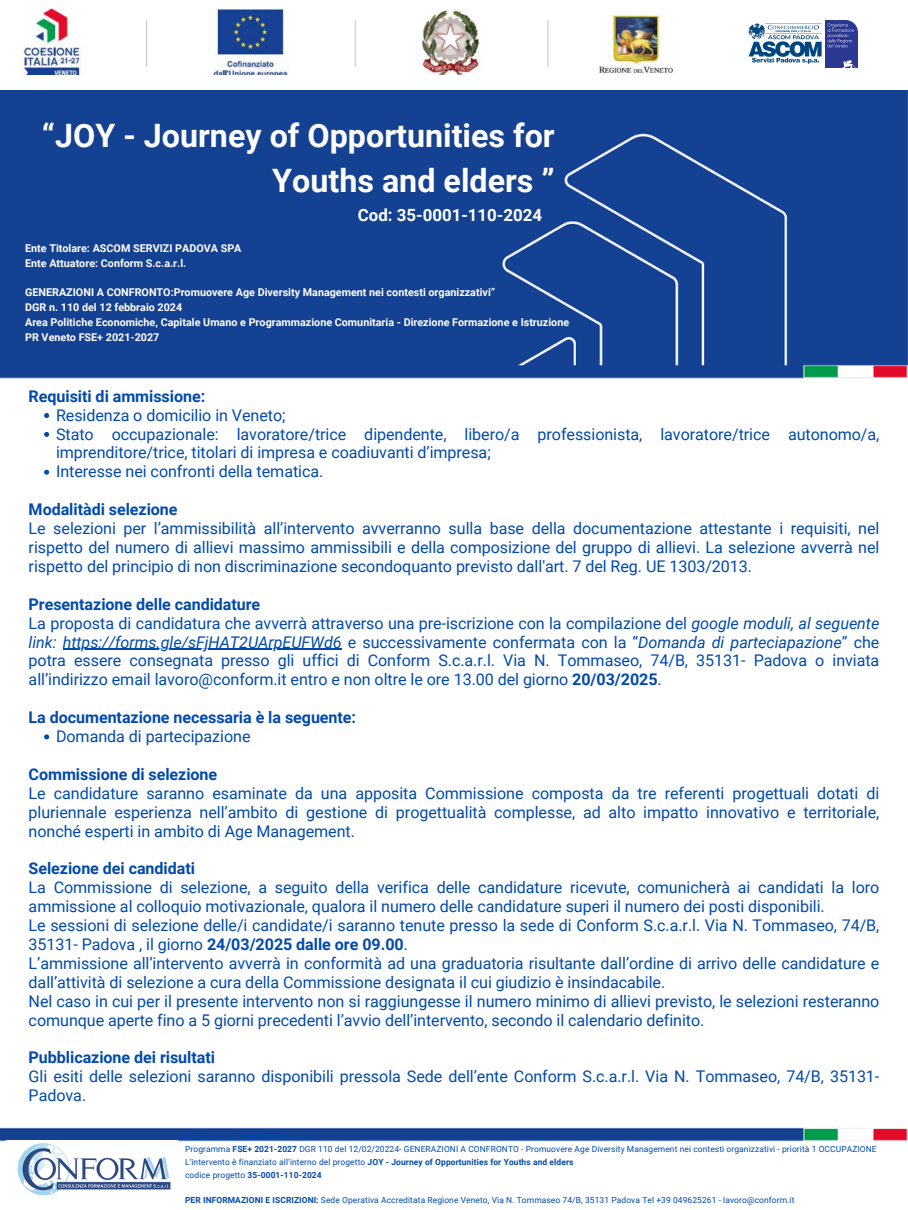
<style>
.page{position:relative;width:908px;height:1210px;background:#fff}
.page>*{position:absolute;margin:0;border:0;box-sizing:border-box;transform-origin:0 0}
.t1{font:700 32.23px/44.9px "Roboto";color:#fff;text-align:right}
.t2{font:700 16.84px "Roboto";color:#fff}
.t3{font:16.1px/18.9px "Roboto";letter-spacing:-.005em;color:#004aad}
.t4{font:700 16.1px/18.9px "Roboto";letter-spacing:-.005em;color:#004aad}
.t5{font:700 10.74px/15px "Roboto";color:#fff}
.t6{font:8.44px "Roboto";letter-spacing:.01em;color:#004aad}
.t7{font:700 8.44px "Roboto";letter-spacing:.01em;color:#004aad}
.s1{font-weight:700}
.s2{font-style:italic}
.s3{font-weight:400}
</style>
<div class="page">
<img style="left:0;top:91px;width:907px;height:1051px">
<div style="left:638px;top:469px;width:203px;height:59px;background:#fff"></div>
<img style="left:19px;top:9px;width:655px;height:65px">
<img style="left:6px;top:1140px;width:171px;height:56px">
<img style="left:748px;top:23px;width:74px;height:41px">
<img style="left:825px;top:20px;width:32px;height:48px">
<svg style="left:44px;top:413px;width:5px;height:5px"></svg>
<svg style="left:44px;top:432px;width:5px;height:5px"></svg>
<svg style="left:44px;top:470px;width:5px;height:5px"></svg>
<hr style="left:63px;top:648px;width:278px;height:2px;background:#004aad">
<svg style="left:44px;top:734px;width:5px;height:5px"></svg>
<h3 class="t1" style="left:42px;top:114px;width:514px">“JOY - Journey of Opportunities for<br>Youths and elders ”</h3>
<h3 class="t2" style="left:358px;top:205px;width:186px">Cod: 35-0001-110-2024</h3>
<h3 class="t5" style="left:25px;top:240px;width:218px">Ente Titolare: ASCOM SERVIZI PADOVA SPA<br>Ente Attuatore: Conform S.c.a.r.l.</h3>
<h3 class="t5" style="left:25px;top:285px;width:545px">GENERAZIONI A CONFRONTO:Promuovere Age Diversity Management nei contesti organizzativi”<br>DGR n. 110 del 12 febbraio 2024<br>Area Politiche Economiche, Capitale Umano e Programmazione Comunitaria - Direzione Formazione e Istruzione PR Veneto FSE+ 2021-2027</h3>
<h4 class="t4" style="left:29px;top:387px;width:178px">Requisiti di ammissione:</h4>
<h4 class="t3" style="left:56px;top:406px;width:231px">Residenza o domicilio in Veneto;</h4>
<h2 class="t3" style="left:56px;top:424px;width:824px">Stato occupazionale: lavoratore/trice dipendente, libero/a professionista, lavoratore/trice autonomo/a, imprenditore/trice, titolari di impresa e coadiuvanti d’impresa;</h2>
<p class="t3" style="left:56px;top:462px;width:269px">Interesse nei confronti della tematica.</p>
<p class="t3" style="left:29px;top:500px;width:852px"><span class="s1">Modalitàdi selezione<br></span>Le selezioni per l’ammissibilità all’intervento avverranno sulla base della documentazione attestante i requisiti, nel rispetto del numero di allievi massimo ammissibili e della composizione del gruppo di allievi. La selezione avverrà nel rispetto del principio di non discriminazione secondoquanto previsto dall'art. 7 del Reg. UE 1303/2013.</p>
<p class="t3" style="left:29px;top:595px;width:852px"><span class="s1">Presentazione delle candidature<br></span>La proposta di candidatura che avverrà attraverso una pre-iscrizione con la compilazione del <span class="s2">google moduli, al seguente link: https://forms.gle/sFjHAT2UArpEUFWd6</span> e successivamente confermata con la “<span class="s2">Domanda di parteciapazione</span>” che</p>
<h3 class="t3" style="left:29px;top:651px;width:852px">potra essere consegnata presso gli uffici di Conform S.c.a.r.l. Via N. Tommaseo, 74/B, 35131- Padova o inviata all’indirizzo email lavoro@conform.it entro e non oltre le ore 13.00 del giorno <span class="s1">20/03/2025</span>.</h3>
<h3 class="t4" style="left:56px;top:708px;width:301px;text-indent:-27px">La documentazione necessaria è la seguente:<br><span class="s3">Domanda di partecipazione</span></h3>
<h3 class="t3" style="left:29px;top:765px;width:852px"><span class="s1">Commissione di selezione<br></span>Le candidature saranno esaminate da una apposita Commissione composta da tre referenti progettuali dotati di</h3>
<h3 class="t3" style="left:29px;top:802px;width:852px">pluriennale esperienza nell’ambito di gestione di progettualità complesse, ad alto impatto innovativo e territoriale, nonché esperti in ambito di Age Management.</h3>
<h3 class="t3" style="left:29px;top:859px;width:852px"><span class="s1">Selezione dei candidati<br></span>La Commissione di selezione, a seguito della verifica delle candidature ricevute, comunicherà ai candidati la loro</h3>
<h2 class="t3" style="left:29px;top:897px;width:852px">ammissione al colloquio motivazionale, qualora il numero delle candidature superi il numero dei posti disponibili.<br>Le sessioni di selezione delle/i candidate/i saranno tenute presso la sede di Conform S.c.a.r.l. Via N. Tommaseo, 74/B, 35131- Padova , il giorno <span class="s1">24/03/2025 dalle ore 09.00</span>.<br>L’ammissione all’intervento avverrà in conformità ad una graduatoria risultante dall’ordine di arrivo delle candidature e dall’attività di selezione a cura della Commissione designata il cui giudizio è insindacabile.<br>Nel caso in cui per il presente intervento non si raggiungesse il numero minimo di allievi previsto, le selezioni resteranno comunque aperte fino a 5 giorni precedenti l’avvio dell’intervento, secondo il calendario definito.</h2>
<h2 class="t3" style="left:29px;top:1048px;width:852px"><span class="s1">Pubblicazione dei risultati<br></span>Gli esiti delle selezioni saranno disponibili pressola Sede dell’ente Conform S.c.a.r.l. Via N. Tommaseo, 74/B, 35131-</h2>
<p class="t3" style="left:29px;top:1086px;width:59px">Padova.</p>
<p class="t7" style="left:185px;top:1131px;width:131px"><span class="s3">Realizzato da</span> CONFORM S.c.a.r.l<span class="s3">.</span></p>
<p class="t6" style="left:185px;top:1144px;width:693px">Programma <span class="s1">FSE+ 2021-2027</span> DGR 110 del 12/02/20224- GENERAZIONI A CONFRONTO - Promuovere Age Diversity Management nei contesti organizzativi - priorità 1 OCCUPAZIONE</p>
<p class="t6" style="left:185px;top:1157px;width:390px">L’intervento è finanziato all’interno del progetto <span class="s1">JOY - Journey of Opportunities for Youths and elders</span></p>
<p class="t7" style="left:185px;top:1169px;width:138px"><span class="s3">codice progetto</span> 35-0001-110-2024</p>
<h1 class="t6" style="left:185px;top:1194px;width:610px"><span class="s1">PER INFORMAZIONI E ISCRIZIONI:</span> Sede Operativa Accreditata Regione Veneto, Via N. Tommaseo 74/B, 35131 Padova Tel +39 049625261 - lavoro@conform.it</h1>
</div>
